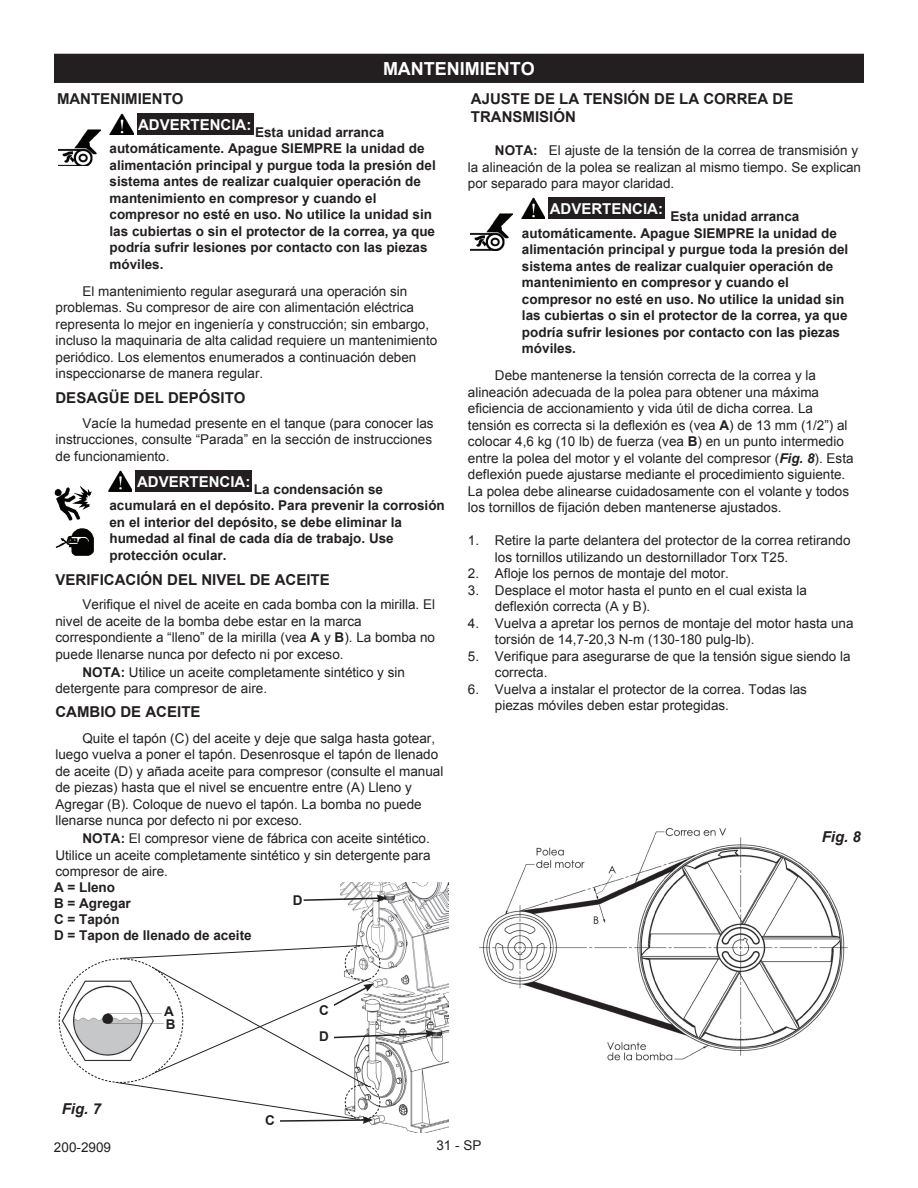
<style>
.page{position:relative;width:918px;height:1188px;background:#fff}
.page>*{position:absolute;margin:0;border:0;box-sizing:border-box;transform-origin:0 0}
.t1{font:700 18px "Arial";color:#fff}
.t2{font:700 15px/18px "Arial";color:#231f20}
.t3{font:700 15px "Arial";color:#fff}
.t4{font:italic 700 15px "Arial";color:#231f20}
.t5{font:13.5px/16.5px "Arial";color:#231f20}
.t6{font:700 13.5px/16.5px "Arial";color:#231f20}
.s1{font-weight:700}
.s2{font-weight:700;font-style:italic}
</style>
<div class="page">
<div style="left:55px;top:54px;width:808px;height:28px;background:#231f20"></div>
<div style="left:54px;top:54px;width:810px;height:29px;border:2px solid #231f20"></div>
<img style="left:54px;top:486px;width:38px;height:35px">
<img style="left:55px;top:528px;width:39px;height:28px">
<div style="left:136px;top:471px;width:116px;height:21px;background:#231f20"></div>
<img style="left:109px;top:470px;width:23px;height:22px">
<img style="left:470px;top:213px;width:42px;height:37px">
<div style="left:548px;top:198px;width:117px;height:21px;background:#231f20"></div>
<img style="left:521px;top:197px;width:24px;height:22px">
<img style="left:480px;top:828px;width:368px;height:233px">
<div style="left:816px;top:829px;width:46px;height:19px;background:#fff"></div>
<img style="left:59px;top:129px;width:42px;height:37px">
<div style="left:137px;top:114px;width:117px;height:21px;background:#231f20"></div>
<img style="left:110px;top:113px;width:23px;height:22px">
<img style="left:341px;top:882px;width:108px;height:250px">
<svg style="left:303px;top:894px;width:84px;height:8px"></svg>
<svg style="left:58px;top:945px;width:378px;height:179px"></svg>
<div style="left:163px;top:1005px;width:16px;height:14px;background:#fff"></div>
<div style="left:164px;top:1017px;width:14px;height:19px;background:#fff"></div>
<h1 class="t1" style="left:383px;top:57px;width:153px">MANTENIMIENTO</h1>
<p class="t2" style="left:57px;top:90px;width:128px">MANTENIMIENTO</p>
<p class="t3" style="left:138px;top:114px;width:115px">ADVERTENCIA:</p>
<p class="t6" style="left:110px;top:124px;width:328px;text-indent:146px">Esta unidad arranca automáticamente. Apague SIEMPRE la unidad de alimentación principal y purgue toda la presión del sistema antes de realizar cualquier operación de mantenimiento en compresor y cuando el compresor no esté en uso. No utilice la unidad sin las cubiertas o sin el protector de la correa, ya que podría sufrir lesiones por contacto con las piezas móviles.</p>
<p class="t5" style="left:56px;top:283px;width:383px;text-indent:27px">El mantenimiento regular asegurará una operación sin problemas. Su compresor de aire con alimentación eléctrica representa lo mejor en ingeniería y construcción; sin embargo, incluso la maquinaria de alta calidad requiere un mantenimiento periódico. Los elementos enumerados a continuación deben inspeccionarse de manera regular.</p>
<p class="t5" style="left:56px;top:415px;width:380px;text-align:justify;text-indent:27px">Vacíe la humedad presente en el tanque (para conocer las instrucciones, consulte “Parada” en la sección de instrucciones de funcionamiento.</p>
<p class="t6" style="left:109px;top:481px;width:337px;text-indent:145px">La condensación se acumulará en el depósito. Para prevenir la corrosión en el interior del depósito, se debe eliminar la humedad al final de cada día de trabajo. Use protección ocular.</p>
<p class="t5" style="left:55px;top:596px;width:381px;text-indent:27px">Verifique el nivel de aceite en cada bomba con la mirilla. El nivel de aceite de la bomba debe estar en la marca correspondiente a “lleno” de la mirilla (vea <span class="s1">A</span> y <span class="s1">B</span>). La bomba no puede llenarse nunca por defecto ni por exceso.</p>
<p class="t5" style="left:55px;top:664px;width:351px;text-indent:27px"><span class="s1">NOTA:</span> Utilice un aceite completamente sintético y sin detergente para compresor de aire.</p>
<p class="t5" style="left:55px;top:730px;width:389px;text-indent:27px">Quite el tapón (C) del aceite y deje que salga hasta gotear, luego vuelva a poner el tapón. Desenrosque el tapón de llenado de aceite (D) y añada aceite para compresor (consulte el manual de piezas) hasta que el nivel se encuentre entre (A) Lleno y Agregar (B). Coloque de nuevo el tapón. La bomba no puede llenarse nunca por defecto ni por exceso.</p>
<p class="t5" style="left:55px;top:830px;width:377px;text-align:justify;text-indent:27px"><span class="s1">NOTA:</span> El compresor viene de fábrica con aceite sintético.<br>Utilice un aceite completamente sintético y sin detergente para compresor de aire.</p>
<p class="t2" style="left:56px;top:389px;width:192px">DESAGÜE DEL DEPÓSITO</p>
<p class="t3" style="left:137px;top:471px;width:115px">ADVERTENCIA:</p>
<p class="t2" style="left:56px;top:571px;width:276px">VERIFICACIÓN DEL NIVEL DE ACEITE</p>
<p class="t2" style="left:56px;top:703px;width:147px">CAMBIO DE ACEITE</p>
<p class="t6" style="left:54px;top:879px;width:199px">A = Lleno<br>B = Agregar<br>C = Tapón<br>D = Tapon de llenado de aceite</p>
<p class="t6" style="left:293px;top:892px;width:11px">D</p>
<p class="t2" style="left:471px;top:90px;width:324px">AJUSTE DE LA TENSIÓN DE LA CORREA DE<br>TRANSMISIÓN</p>
<p class="t5" style="left:468px;top:143px;width:395px;text-indent:27px"><span class="s1">NOTA:</span> El ajuste de la tensión de la correa de transmisión y la alineación de la polea se realizan al mismo tiempo. Se explican por separado para mayor claridad.</p>
<p class="t6" style="left:522px;top:209px;width:328px;text-indent:148px">Esta unidad arranca automáticamente. Apague SIEMPRE la unidad de alimentación principal y purgue toda la presión del sistema antes de realizar cualquier operación de mantenimiento en compresor y cuando el compresor no esté en uso. No utilice la unidad sin las cubiertas o sin el protector de la correa, ya que podría sufrir lesiones por contacto con las piezas móviles.</p>
<p class="t5" style="left:468px;top:368px;width:387px;text-indent:27px">Debe mantenerse la tensión correcta de la correa y la alineación adecuada de la polea para obtener una máxima eficiencia de accionamiento y vida útil de dicha correa. La tensión es correcta si la deflexión es (vea <span class="s1">A</span>) de 13 mm (1/2”) al colocar 4,6 kg (10 lb) de fuerza (vea <span class="s1">B</span>) en un punto intermedio entre la polea del motor y el volante del compresor (<span class="s2">Fig. 8</span>). Esta deflexión puede ajustarse mediante el procedimiento siguiente.<br>La polea debe alinearse cuidadosamente con el volante y todos los tornillos de fijación deben mantenerse ajustados.</p>
<p class="t5" style="left:495px;top:533px;width:357px;text-indent:-27px">1. Retire la parte delantera del protector de la correa retirando los tornillos utilizando un destornillador Torx T25.</p>
<p class="t5" style="left:468px;top:566px;width:263px">2. Afloje los pernos de montaje del motor.</p>
<p class="t5" style="left:495px;top:582px;width:314px;text-indent:-27px">3. Desplace el motor hasta el punto en el cual exista la deflexión correcta (A y B).</p>
<p class="t5" style="left:495px;top:615px;width:360px;text-indent:-27px">4. Vuelva a apretar los pernos de montaje del motor hasta una torsión de 14,7-20,3 N-m (130-180 pulg-lb).</p>
<p class="t5" style="left:495px;top:648px;width:357px;text-indent:-27px">5. Verifique para asegurarse de que la tensión sigue siendo la correcta.</p>
<p class="t5" style="left:495px;top:681px;width:314px;text-indent:-27px">6. Vuelva a instalar el protector de la correa. Todas las piezas móviles deben estar protegidas.</p>
<p class="t3" style="left:550px;top:199px;width:115px">ADVERTENCIA:</p>
<p class="t4" style="left:822px;top:827px;width:41px">Fig. 8</p>
<p class="t6" style="left:164px;top:1006px;width:13px;line-height:12.3px">A<br>B</p>
<p class="t6" style="left:319px;top:998px;width:11px;line-height:25.2px">C<br>D</p>
<p class="t4" style="left:62px;top:1099px;width:41px">Fig. 7</p>
<p class="t6" style="left:265px;top:1113px;width:11px">C</p>
<p class="t5" style="left:54px;top:1138px;width:59px">200-2909</p>
<p class="t5" style="left:436px;top:1137px;width:47px">31 - SP</p>
</div>
